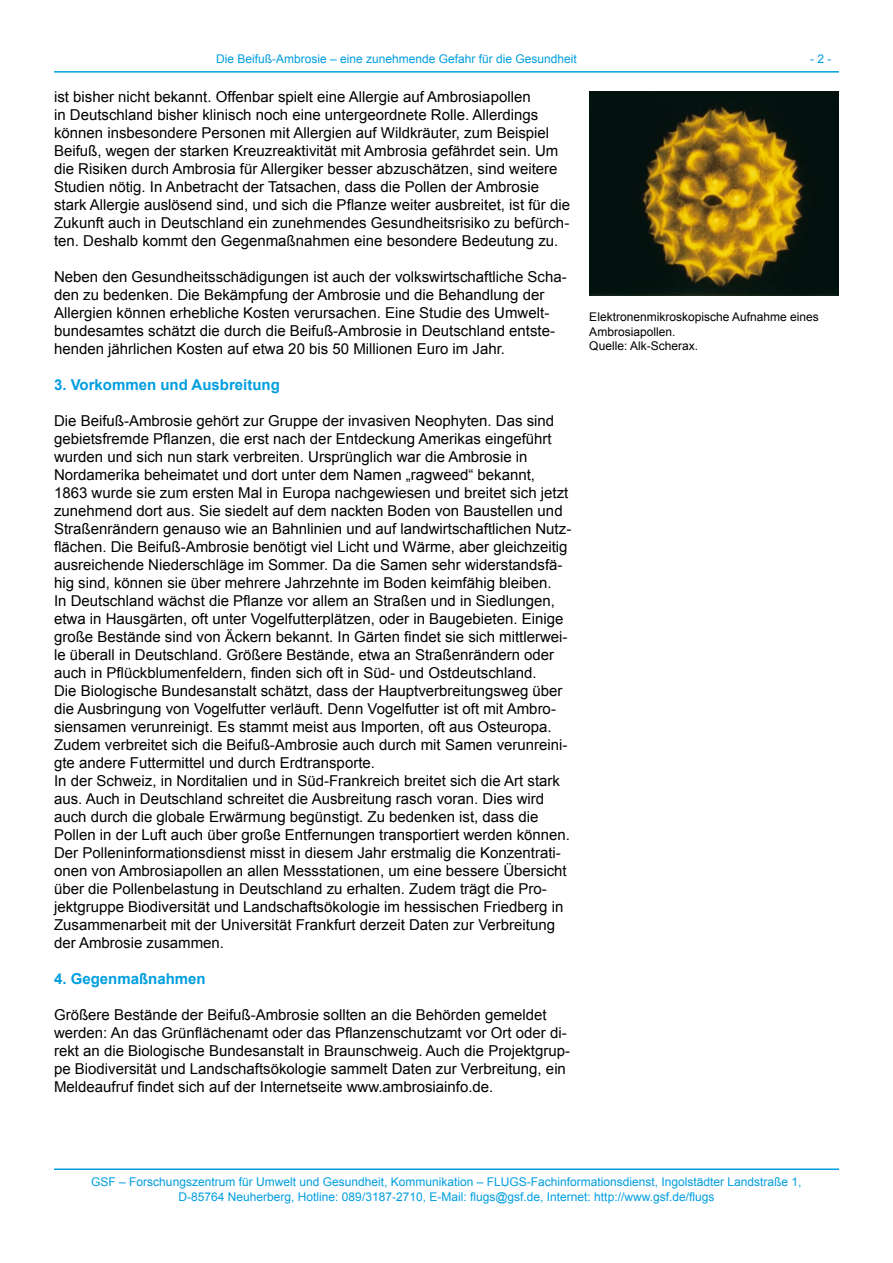
<style>
.page{position:relative;width:893px;height:1263px;background:#fff}
.page>*{position:absolute;margin:0;border:0;box-sizing:border-box;transform-origin:0 0}
.t1{font:15px/18px "Arial";color:#000}
.t2{font:700 15px "Arial";color:#009ee0}
.t3{font:12px/14.4px "Arial";color:#009ee0;text-align:center}
.t4{font:12px/14.4px "Arial";color:#000}
</style>
<div class="page">
<hr style="left:54px;top:1168px;width:785px;height:2px;background:#009ee0">
<hr style="left:54px;top:71px;width:785px;height:2px;background:#009ee0">
<img style="left:589px;top:91px;width:250px;height:204px">
<p class="t3" style="left:216px;top:51px;width:362px">Die Beifuß-Ambrosie – eine zunehmende Gefahr für die Gesundheit</p>
<p class="t3" style="left:810px;top:51px;width:23px">- 2 -</p>
<p class="t1" style="left:54px;top:88px;width:518px">ist bisher nicht bekannt. Offenbar spielt eine Allergie auf Ambrosiapollen<br>in Deutschland bisher klinisch noch eine untergeordnete Rolle. Allerdings können insbesondere Personen mit Allergien auf Wildkräuter, zum Beispiel Beifuß, wegen der starken Kreuzreaktivität mit Ambrosia gefährdet sein. Um die Risiken durch Ambrosia für Allergiker besser abzuschätzen, sind weitere Studien nötig. In Anbetracht der Tatsachen, dass die Pollen der Ambrosie stark Allergie auslösend sind, und sich die Pflanze weiter ausbreitet, ist für die Zukunft auch in Deutschland ein zunehmendes Gesundheitsrisiko zu befürch&shy;ten. Deshalb kommt den Gegenmaßnahmen eine besondere Bedeutung zu.</p>
<p class="t1" style="left:54px;top:268px;width:514px">Neben den Gesundheitsschädigungen ist auch der volkswirtschaftliche Scha&shy;den zu bedenken. Die Bekämpfung der Ambrosie und die Behandlung der Allergien können erhebliche Kosten verursachen. Eine Studie des Umwelt&shy;bundesamtes schätzt die durch die Beifuß-Ambrosie in Deutschland entste&shy;henden jährlichen Kosten auf etwa 20 bis 50 Millionen Euro im Jahr.</p>
<p class="t2" style="left:54px;top:375px;width:227px">3. Vorkommen und Ausbreitung</p>
<p class="t1" style="left:54px;top:412px;width:519px">Die Beifuß-Ambrosie gehört zur Gruppe der invasiven Neophyten. Das sind gebietsfremde Pflanzen, die erst nach der Entdeckung Amerikas eingeführt wurden und sich nun stark verbreiten. Ursprünglich war die Ambrosie in Nordamerika beheimatet und dort unter dem Namen „ragweed“ bekannt, 1863 wurde sie zum ersten Mal in Europa nachgewiesen und breitet sich jetzt zunehmend dort aus. Sie siedelt auf dem nackten Boden von Baustellen und Straßenrändern genauso wie an Bahnlinien und auf landwirtschaftlichen Nutz&shy;flächen. Die Beifuß-Ambrosie benötigt viel Licht und Wärme, aber gleichzeitig ausreichende Niederschläge im Sommer. Da die Samen sehr widerstandsfä&shy;hig sind, können sie über mehrere Jahrzehnte im Boden keimfähig bleiben.<br>In Deutschland wächst die Pflanze vor allem an Straßen und in Siedlungen, etwa in Hausgärten, oft unter Vogelfutterplätzen, oder in Baugebieten. Einige große Bestände sind von Äckern bekannt. In Gärten findet sie sich mittlerwei&shy;le überall in Deutschland. Größere Bestände, etwa an Straßenrändern oder auch in Pflückblumenfeldern, finden sich oft in Süd- und Ostdeutschland.<br>Die Biologische Bundesanstalt schätzt, dass der Hauptverbreitungsweg über die Ausbringung von Vogelfutter verläuft. Denn Vogelfutter ist oft mit Ambro&shy;siensamen verunreinigt. Es stammt meist aus Importen, oft aus Osteuropa.<br>Zudem verbreitet sich die Beifuß-Ambrosie auch durch mit Samen verunreini&shy;gte andere Futtermittel und durch Erdtransporte.<br>In der Schweiz, in Norditalien und in Süd-Frankreich breitet sich die Art stark aus. Auch in Deutschland schreitet die Ausbreitung rasch voran. Dies wird auch durch die globale Erwärmung begünstigt. Zu bedenken ist, dass die Pollen in der Luft auch über große Entfernungen transportiert werden können.<br>Der Polleninformationsdienst misst in diesem Jahr erstmalig die Konzentrati&shy;onen von Ambrosiapollen an allen Messstationen, um eine bessere Übersicht über die Pollenbelastung in Deutschland zu erhalten. Zudem trägt die Pro&shy;jektgruppe Biodiversität und Landschaftsökologie im hessischen Friedberg in Zusammenarbeit mit der Universität Frankfurt derzeit Daten zur Verbreitung der Ambrosie zusammen.</p>
<p class="t2" style="left:54px;top:969px;width:153px">4. Gegenmaßnahmen</p>
<p class="t1" style="left:54px;top:1006px;width:518px">Größere Bestände der Beifuß-Ambrosie sollten an die Behörden gemeldet werden: An das Grünflächenamt oder das Pflanzenschutzamt vor Ort oder di&shy;rekt an die Biologische Bundesanstalt in Braunschweig. Auch die Projektgrup&shy;pe Biodiversität und Landschaftsökologie sammelt Daten zur Verbreitung, ein Meldeaufruf findet sich auf der Internetseite www.ambrosiainfo.de.</p>
<p class="t4" style="left:589px;top:310px;width:231px">Elektronenmikroskopische Aufnahme eines<br>Ambrosiapollen.<br>Quelle: Alk-Scherax.</p>
<p class="t3" style="left:91px;top:1175px;width:712px">GSF – Forschungszentrum für Umwelt und Gesundheit, Kommunikation – FLUGS-Fachinformationsdienst, Ingolstädter Landstraße 1,<br>D-85764 Neuherberg, Hotline: 089/3187-2710, E-Mail: flugs@gsf.de, Internet: http://www.gsf.de/flugs</p>
</div>
